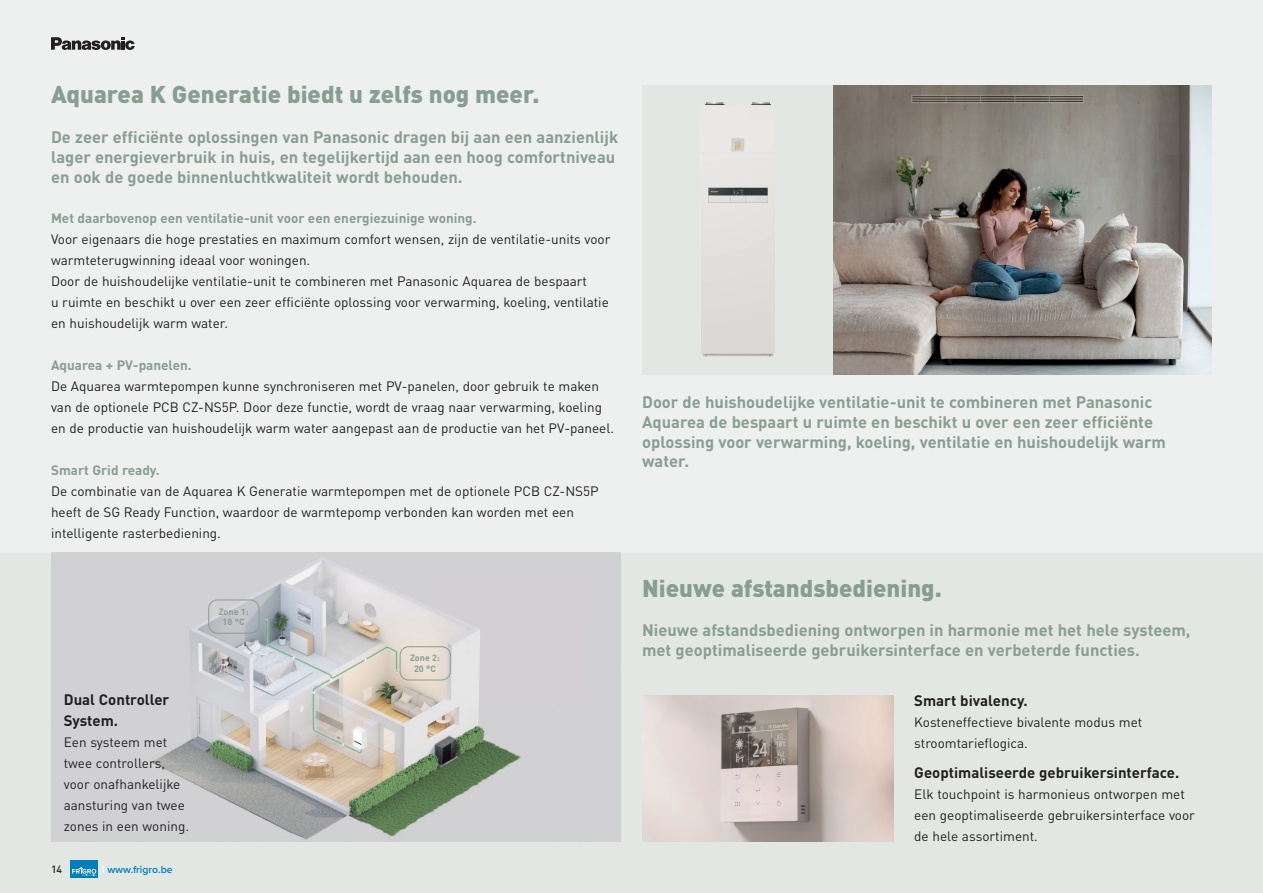
<style>
.page{position:relative;width:1263px;height:893px;background:#edf0ee}
.page>*{position:absolute;margin:0;border:0;box-sizing:border-box;transform-origin:0 0}
._00_23_HEADLINE_18BK{font:900 24px "DIN Pro";color:#889e92}
._00_23_HEADLINE_12B{font:700 16.5px/19.8px "DIN Pro";color:#889e92}
._01_23_TEXT_10B{font:700 15px/21px "DIN Pro";color:#231f20}
._01_23_TEXT_10R{font:13.5px/21px "DIN Pro";color:#231f20}
._01_23_TEXT_10B_EDIT{font:700 13.5px "DIN Pro";color:#889e92}
._02_18_SPECS_6_5R{font:600 10.5px "Proxima Nova";color:#007dbb}
.t1{font:500 10.5px "DIN Pro";color:#231f20}
._01_20_TEXT_6B{font:700 9px/10.8px "DIN Pro";color:#889e92;text-align:center}
.s1{color:#fff}
</style>
<div class="page">
<img style="left:833px;top:85px;width:379px;height:289px">
<div style="left:0;top:553px;width:1263px;height:340px;background:#e3e7e4"></div>
<div style="left:642px;top:85px;width:191px;height:289px;background:#e3e7e4"></div>
<img style="left:642px;top:695px;width:251px;height:147px">
<img style="left:701px;top:102px;width:74px;height:255px">
<img style="left:51px;top:553px;width:570px;height:289px">
<div style="left:400px;top:646px;width:51px;height:34px;border:1px solid #889e92;border-radius:9px"></div>
<div style="left:208px;top:600px;width:51px;height:34px;border:1px solid #889e92;border-radius:9px"></div>
<div style="left:71px;top:860px;width:27px;height:17px;background:#007dbb"></div>
<svg style="left:72px;top:867px;width:24px;height:9px"></svg>
<svg style="left:51px;top:37px;width:84px;height:13px"></svg>
<p class="_00_23_HEADLINE_18BK" style="left:51px;top:75px;width:490px">Aquarea K Generatie biedt u zelfs nog meer.</p>
<p class="_00_23_HEADLINE_12B" style="left:51px;top:126px;width:569px">De zeer efficiënte oplossingen van Panasonic dragen bij aan een aanzienlijk lager energieverbruik in huis, en tegelijkertijd aan een hoog comfortniveau en ook de goede binnenluchtkwaliteit wordt behouden.</p>
<p class="_01_23_TEXT_10B_EDIT" style="left:51px;top:208px;width:427px">Met daarbovenop een ventilatie-unit voor een energiezuinige woning.</p>
<p class="_01_23_TEXT_10R" style="left:51px;top:228px;width:561px">Voor eigenaars die hoge prestaties en maximum comfort wensen, zijn de ventilatie-units voor warmteterugwinning ideaal voor woningen.</p>
<p class="_01_23_TEXT_10R" style="left:51px;top:270px;width:559px">Door de huishoudelijke ventilatie-unit te combineren met Panasonic Aquarea de bespaart<br>u ruimte en beschikt u over een zeer efficiënte oplossing voor verwarming, koeling, ventilatie en huishoudelijk warm water.</p>
<p class="_01_23_TEXT_10B_EDIT" style="left:51px;top:355px;width:142px">Aquarea + PV-panelen.</p>
<p class="_01_23_TEXT_10R" style="left:51px;top:375px;width:565px">De Aquarea warmtepompen kunne synchroniseren met PV-panelen, door gebruik te maken van de optionele PCB CZ-NS5P. Door deze functie, wordt de vraag naar verwarming, koeling en de productie van huishoudelijk warm water aangepast aan de productie van het PV-paneel.</p>
<p class="_01_23_TEXT_10B_EDIT" style="left:51px;top:460px;width:110px">Smart Grid ready.</p>
<p class="_01_23_TEXT_10R" style="left:51px;top:480px;width:549px">De combinatie van de Aquarea K Generatie warmtepompen met de optionele PCB CZ-NS5P heeft de SG Ready Function, waardoor de warmtepomp verbonden kan worden met een intelligente rasterbediening.</p>
<p class="_01_23_TEXT_10B" style="left:64px;top:688px;width:107px">Dual Controller<br>System.</p>
<p class="_01_23_TEXT_10R" style="left:64px;top:730px;width:127px">Een systeem met twee controllers, voor onafhankelijke aansturing van twee zones in een woning.</p>
<p class="t1" style="left:51px;top:861px;width:13px">14</p>
<p class="_02_18_SPECS_6_5R" style="left:102px;top:861px;width:72px"><span class="s1">|</span> www.frigro.be</p>
<p class="_01_20_TEXT_6B" style="left:219px;top:605px;width:31px">Zone 1:<br>18 °C</p>
<p class="_01_20_TEXT_6B" style="left:410px;top:652px;width:31px">Zone 2:<br>20 °C</p>
<p class="_00_23_HEADLINE_12B" style="left:642px;top:391px;width:525px">Door de huishoudelijke ventilatie-unit te combineren met Panasonic Aquarea de bespaart u ruimte en beschikt u over een zeer efficiënte oplossing voor verwarming, koeling, ventilatie en huishoudelijk warm water.</p>
<p class="_00_23_HEADLINE_18BK" style="left:642px;top:569px;width:301px">Nieuwe afstandsbediening.</p>
<p class="_00_23_HEADLINE_12B" style="left:642px;top:619px;width:550px">Nieuwe afstandsbediening ontworpen in harmonie met het hele systeem, met geoptimaliseerde gebruikersinterface en verbeterde functies.</p>
<p class="_01_23_TEXT_10B" style="left:914px;top:689px;width:115px">Smart bivalency.</p>
<p class="_01_23_TEXT_10R" style="left:914px;top:711px;width:229px">Kosteneffectieve bivalente modus met stroomtarieflogica.</p>
<p class="_01_23_TEXT_10B" style="left:914px;top:761px;width:267px">Geoptimaliseerde gebruikersinterface.</p>
<p class="_01_23_TEXT_10R" style="left:914px;top:782px;width:282px">Elk touchpoint is harmonieus ontworpen met een geoptimaliseerde gebruikersinterface voor de hele assortiment.</p>
</div>
